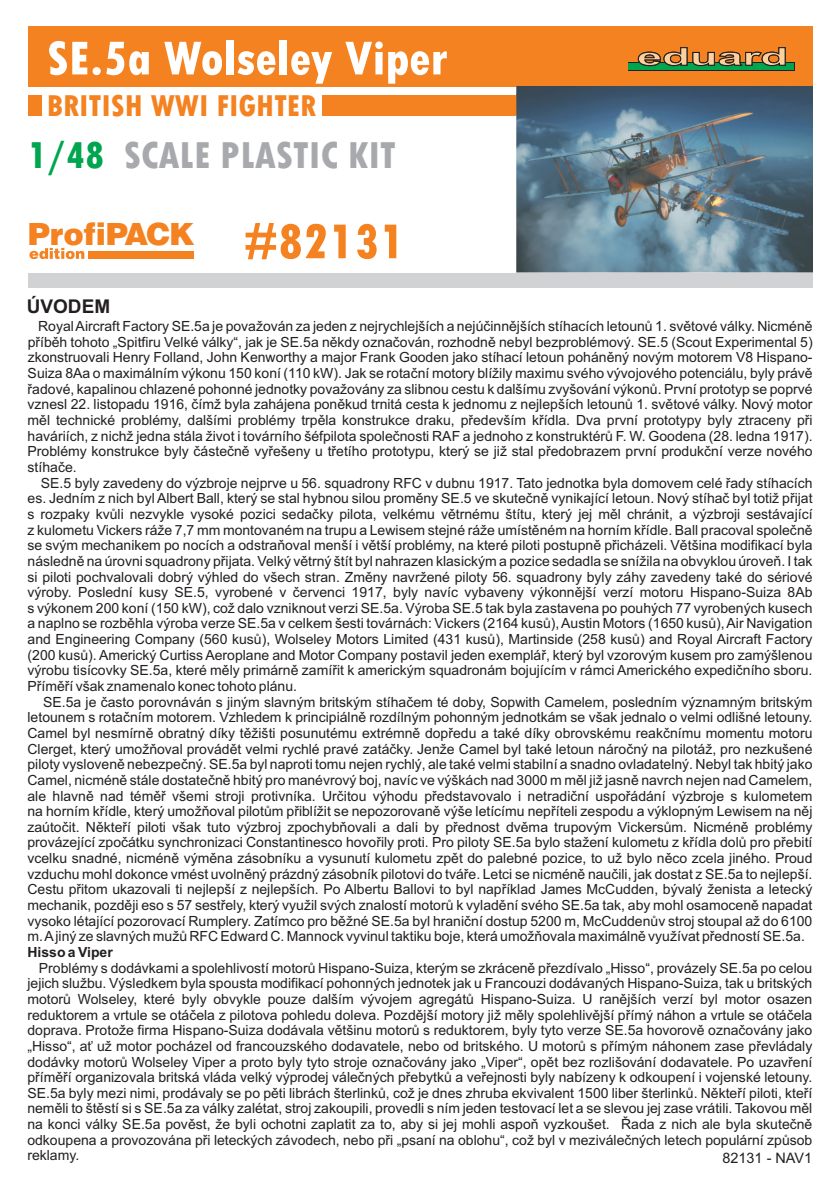
<style>
.page{position:relative;width:840px;height:1191px;background:#fff}
.page>*{position:absolute;margin:0;border:0;box-sizing:border-box;transform-origin:0 0}
.t1{font:800 condensed 51.6px "Tw Cen";color:#f58220}
.t2{font:800 condensed 50px "Tw Cen";color:#fff}
.t3{font:800 condensed 39.6px "Tw Cen";color:#a8a9ad}
.t4{font:800 condensed 31.8px "Tw Cen";color:#f58220}
.t5{font:30.6px "Switzerland Black EE";letter-spacing:-3.615em;color:#f58220}
.t6{font:700 19px "Arial";color:#231f20}
.t7{font:14.4px "Arial";color:#231f20}
.t8{font:14px/15.6px "Arial";color:#231f20;text-align:justify}
.t9{font:700 14px "Arial";color:#231f20}
.s1{color:#00a54f}
</style>
<div class="page">
<div style="left:322px;top:95px;width:483px;height:20px;background:#f58220"></div>
<div style="left:28px;top:26px;width:784px;height:61px;background:#f58220"></div>
<svg style="left:628px;top:62px;width:165px;height:1px"></svg>
<div style="left:628px;top:63px;width:165px;height:7px;background:#00a54f"></div>
<svg style="left:637px;top:47px;width:148px;height:19px"></svg>
<svg style="left:29px;top:248px;width:55px;height:11px"></svg>
<div style="left:88px;top:252px;width:106px;height:7px;background:#f58220"></div>
<div style="left:28px;top:273px;width:784px;height:14px;background:#d1d2d4"></div>
<div style="left:28px;top:95px;width:14px;height:20px;background:#f58220"></div>
<img style="left:516px;top:87px;width:296px;height:186px">
<h2 class="t2" style="left:47px;top:40px;width:402px">SE.5a Wolseley Viper</h2>
<h3 class="t4" style="left:47px;top:94px;width:271px">BRITISH WWI FIGHTER</h3>
<h3 class="t3" style="left:28px;top:141px;width:369px"><span class="s1">1/48</span> SCALE PLASTIC KIT</h3>
<h3 class="t5" style="left:28px;top:214px;width:295px">Profi PACK</h3>
<h3 class="t6" style="left:27px;top:299px;width:85px">ÚVODEM</h3>
<h1 class="t1" style="left:243px;top:223px;width:162px">#82131</h1>
<p class="t8" style="left:28px;top:320px;width:786px;text-indent:11px">Royal Aircraft Factory SE.5a je považován za jeden z nejrychlejších a nejúčinnějších stíhacích letounů 1. světové války. Nicméně příběh tohoto „Spitfiru Velké války“, jak je SE.5a někdy označován, rozhodně nebyl bezproblémový. SE.5 (Scout Experimental 5) zkonstruovali Henry Folland, John Kenworthy a major Frank Gooden jako stíhací letoun poháněný novým motorem V8 Hispano-Suiza 8Aa o maximálním výkonu 150 koní (110 kW). Jak se rotační motory blížily maximu svého vývojového potenciálu, byly právě řadové, kapalinou chlazené pohonné jednotky považovány za slibnou cestu k dalšímu zvyšování výkonů. První prototyp se poprvé vznesl 22. listopadu 1916, čímž byla zahájena poněkud trnitá cesta k jednomu z nejlepších letounů 1. světové války. Nový motor měl technické problémy, dalšími problémy trpěla konstrukce draku, především křídla. Dva první prototypy byly ztraceny při haváriích, z nichž jedna stála život i továrního šéfpilota společnosti RAF a jednoho z konstruktérů F. W. Goodena (28. ledna 1917).<br>Problémy konstrukce byly částečně vyřešeny u třetího prototypu, který se již stal předobrazem první produkční verze nového stíhače.</p>
<p class="t8" style="left:28px;top:476px;width:786px;text-indent:13px">SE.5 byly zavedeny do výzbroje nejprve u 56. squadrony RFC v dubnu 1917. Tato jednotka byla domovem celé řady stíhacích es. Jedním z nich byl Albert Ball, který se stal hybnou silou proměny SE.5 ve skutečně vynikající letoun. Nový stíhač byl totiž přijat s rozpaky kvůli nezvykle vysoké pozici sedačky pilota, velkému větrnému štítu, který jej měl chránit, a výzbroji sestávající z kulometu Vickers ráže 7,7 mm montovaném na trupu a Lewisem stejné ráže umístěném na horním křídle. Ball pracoval společně se svým mechanikem po nocích a odstraňoval menší i větší problémy, na které piloti postupně přicházeli. Většina modifikací byla následně na úrovni squadrony přijata. Velký větrný štít byl nahrazen klasickým a pozice sedadla se snížila na obvyklou úroveň. I tak si piloti pochvalovali dobrý výhled do všech stran. Změny navržené piloty 56. squadrony byly záhy zavedeny také do sériové výroby. Poslední kusy SE.5, vyrobené v červenci 1917, byly navíc vybaveny výkonnější verzí motoru Hispano-Suiza 8Ab s výkonem 200 koní (150 kW), což dalo vzniknout verzi SE.5a. Výroba SE.5 tak byla zastavena po pouhých 77 vyrobených kusech a naplno se rozběhla výroba verze SE.5a v celkem šesti továrnách: Vickers (2164 kusů), Austin Motors (1650 kusů), Air Navigation and Engineering Company (560 kusů), Wolseley Motors Limited (431 kusů), Martinside (258 kusů) and Royal Aircraft Factory (200 kusů). Americký Curtiss Aeroplane and Motor Company postavil jeden exemplář, který byl vzorovým kusem pro zamýšlenou výrobu tisícovky SE.5a, které měly primárně zamířit k americkým squadronám bojujícím v rámci Amerického expedičního sboru.<br>Příměří však znamenalo konec tohoto plánu.</p>
<p class="t8" style="left:27px;top:695px;width:786px;text-indent:16px">SE.5a je často porovnáván s jiným slavným britským stíhačem té doby, Sopwith Camelem, posledním významným britským letounem s rotačním motorem. Vzhledem k principiálně rozdílným pohonným jednotkám se však jednalo o velmi odlišné letouny.<br>Camel byl nesmírně obratný díky těžišti posunutému extrémně dopředu a také díky obrovskému reakčnímu momentu motoru Clerget, který umožňoval provádět velmi rychlé pravé zatáčky. Jenže Camel byl také letoun náročný na pilotáž, pro nezkušené piloty vysloveně nebezpečný. SE.5a byl naproti tomu nejen rychlý, ale také velmi stabilní a snadno ovladatelný. Nebyl tak hbitý jako Camel, nicméně stále dostatečně hbitý pro manévrový boj, navíc ve výškách nad 3000 m měl již jasně navrch nejen nad Camelem, ale hlavně nad téměř všemi stroji protivníka. Určitou výhodu představovalo i netradiční uspořádání výzbroje s kulometem na horním křídle, který umožňoval pilotům přiblížit se nepozorovaně výše letícímu nepříteli zespodu a výklopným Lewisem na něj zaútočit. Někteří piloti však tuto výzbroj zpochybňovali a dali by přednost dvěma trupovým Vickersům. Nicméně problémy provázející zpočátku synchronizaci Constantinesco hovořily proti. Pro piloty SE.5a bylo stažení kulometu z křídla dolů pro přebití vcelku snadné, nicméně výměna zásobníku a vysunutí kulometu zpět do palebné pozice, to už bylo něco zcela jiného. Proud vzduchu mohl dokonce vmést uvolněný prázdný zásobník pilotovi do tváře. Letci se nicméně naučili, jak dostat z SE.5a to nejlepší.<br>Cestu přitom ukazovali ti nejlepší z nejlepších. Po Albertu Ballovi to byl například James McCudden, bývalý ženista a letecký mechanik, později eso s 57 sestřely, který využil svých znalostí motorů k vyladění svého SE.5a tak, aby mohl osamoceně napadat vysoko létající pozorovací Rumplery. Zatímco pro běžné SE.5a byl hraniční dostup 5200 m, McCuddenův stroj stoupal až do 6100 m. Ajiný ze slavných mužů RFC Edward C. Mannock vyvinul taktiku boje, která umožňovala maximálně využívat předností SE.5a.</p>
<p class="t9" style="left:27px;top:946px;width:87px">Hisso a Viper</p>
<p class="t8" style="left:27px;top:961px;width:786px;text-indent:12px">Problémy s dodávkami a spolehlivostí motorů Hispano-Suiza, kterým se zkráceně přezdívalo „Hisso“, provázely SE.5a po celou jejich službu. Výsledkem byla spousta modifikací pohonných jednotek jak u Francouzi dodávaných Hispano-Suiza, tak u britských motorů Wolseley, které byly obvykle pouze dalším vývojem agregátů Hispano-Suiza. U ranějších verzí byl motor osazen reduktorem a vrtule se otáčela z pilotova pohledu doleva. Pozdější motory již měly spolehlivější přímý náhon a vrtule se otáčela doprava. Protože firma Hispano-Suiza dodávala většinu motorů s reduktorem, byly tyto verze SE.5a hovorově označovány jako „Hisso“, ať už motor pocházel od francouzského dodavatele, nebo od britského. U motorů s přímým náhonem zase převládaly dodávky motorů Wolseley Viper a proto byly tyto stroje označovány jako „Viper“, opět bez rozlišování dodavatele. Po uzavření příměří organizovala britská vláda velký výprodej válečných přebytků a veřejnosti byly nabízeny k odkoupení i vojenské letouny.<br>SE.5a byly mezi nimi, prodávaly se po pěti librách šterlinků, což je dnes zhruba ekvivalent 1500 liber šterlinků. Někteří piloti, kteří neměli to štěstí si s SE.5a za války zalétat, stroj zakoupili, provedli s ním jeden testovací let a se slevou jej zase vrátili. Takovou měl na konci války SE.5a pověst, že byli ochotni zaplatit za to, aby si jej mohli aspoň vyzkoušet. Řada z nich ale byla skutečně odkoupena a provozována při leteckých závodech, nebo při „psaní na oblohu“, což byl v meziválečných letech populární způsob reklamy.</p>
<p class="t7" style="left:722px;top:1152px;width:91px">82131 - NAV1</p>
</div>
